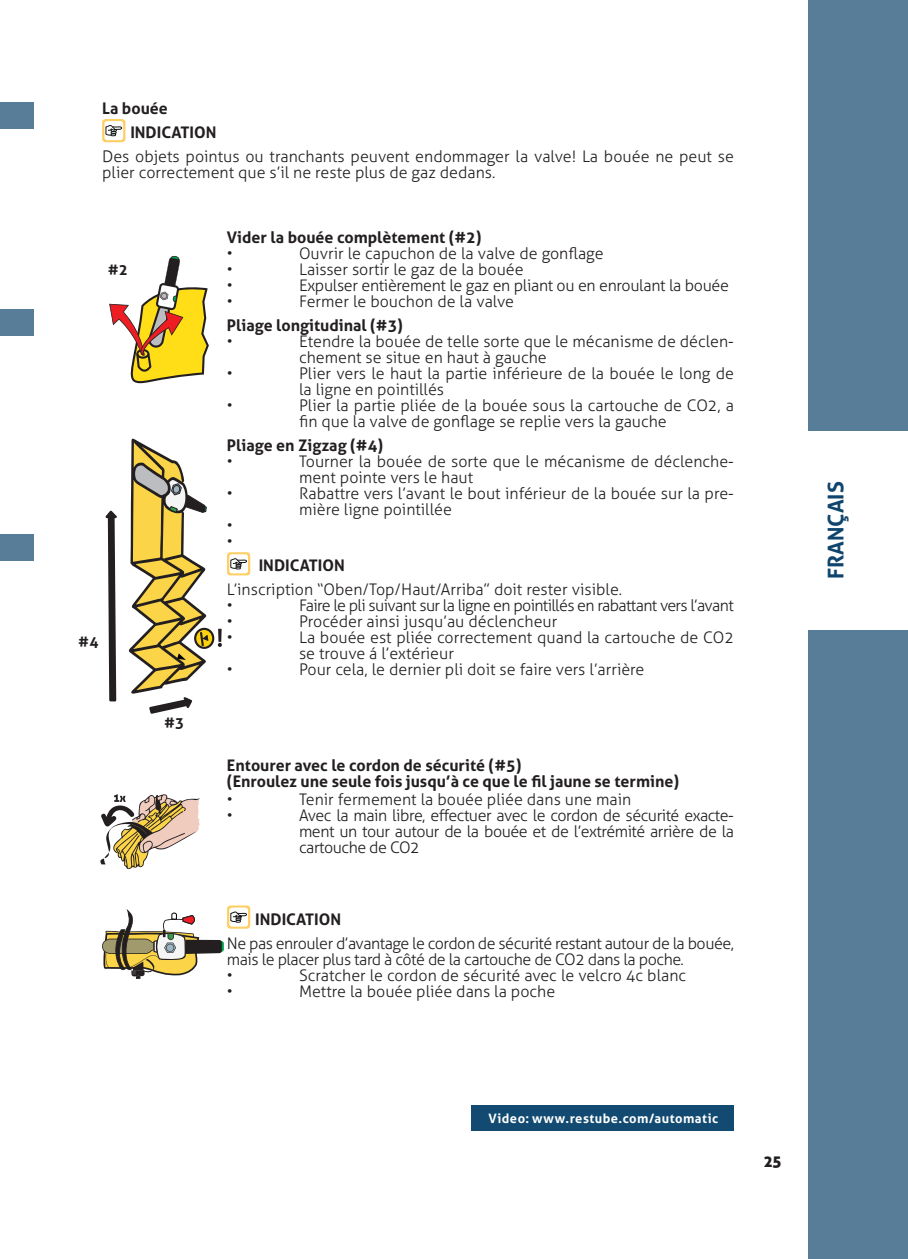
<style>
.page{position:relative;width:908px;height:1259px;background:#fff}
.page>*{position:absolute;margin:0;border:0;box-sizing:border-box;transform-origin:0 0}
.t1{font:700 21.6px "Aller";color:#0f456d}
.t2{font:300 16px/16px "Aller";color:#231f20}
.t3{font:700 16px/24px "Aller";color:#231f20}
.t4{font:300 16px/16px "Aller";letter-spacing:-.03em;color:#231f20}
.t5{font:300 16px "Aller";letter-spacing:-.04em;color:#231f20}
.t6{font:300 16px "Aller";letter-spacing:-.02em;color:#231f20}
.t7{font:16px "Aller Display";color:#231f20}
.t8{font:700 15.2px "Aller";color:#231f20}
.t9{font:700 12.8px "Aller";letter-spacing:.035em;color:#fff}
</style>
<div class="page">
<div style="left:808px;top:0;width:99px;height:1259px;background:#577d99"></div>
<svg style="left:102px;top:119px;width:23px;height:23px"></svg>
<svg style="left:104px;top:121px;width:19px;height:19px"></svg>
<div style="left:0;top:102px;width:34px;height:26px;background:#577d99"></div>
<div style="left:0;top:309px;width:34px;height:26px;background:#577d99"></div>
<div style="left:0;top:534px;width:34px;height:26px;background:#577d99"></div>
<div style="left:805px;top:431px;width:102px;height:198px;background:#fff"></div>
<div style="left:471px;top:1105px;width:262px;height:26px;background:#124a71"></div>
<svg style="left:227px;top:552px;width:23px;height:23px"></svg>
<svg style="left:229px;top:554px;width:19px;height:19px"></svg>
<svg style="left:227px;top:905px;width:23px;height:23px"></svg>
<svg style="left:229px;top:907px;width:19px;height:19px"></svg>
<svg style="left:109px;top:256px;width:100px;height:128px"></svg>
<svg style="left:100px;top:794px;width:100px;height:76px"></svg>
<svg style="left:105px;top:511px;width:12px;height:190px"></svg>
<svg style="left:129px;top:438px;width:93px;height:276px"></svg>
<div style="left:210px;top:941px;width:14px;height:10px;background:#00a54f;border-radius:2px"></div>
<svg style="left:102px;top:909px;width:120px;height:70px"></svg>
<p class="t3" style="left:130px;top:96px;width:87px;text-indent:-28px">La bouée<br>INDICATION</p>
<p class="t2" style="left:102px;top:148px;width:633px">Des objets pointus ou tranchants peuvent endommager la valve! La bouée ne peut se plier correctement que s’il ne reste plus de gaz dedans.</p>
<p class="t8" style="left:108px;top:260px;width:22px">#2</p>
<p class="t8" style="left:78px;top:632px;width:22px">#4</p>
<p class="t8" style="left:164px;top:713px;width:22px">#3</p>
<p class="t3" style="left:227px;top:225px;width:256px">Vider la bouée complètement (#2)</p>
<p class="t2" style="left:227px;top:245px;width:7px">•</p>
<p class="t2" style="left:299px;top:245px;width:306px">Ouvrir le capuchon de la valve de gonflage</p>
<p class="t2" style="left:227px;top:261px;width:7px">•</p>
<p class="t2" style="left:299px;top:261px;width:226px">Laisser sortir le gaz de la bouée</p>
<p class="t2" style="left:227px;top:277px;width:7px">•</p>
<p class="t6" style="left:299px;top:275px;width:431px">Expulser entièrement le gaz en pliant ou en enroulant la bouée</p>
<p class="t2" style="left:227px;top:293px;width:7px">•</p>
<p class="t2" style="left:299px;top:293px;width:216px">Fermer le bouchon de la valve</p>
<p class="t3" style="left:227px;top:313px;width:177px">Pliage longitudinal (#3)</p>
<p class="t2" style="left:227px;top:333px;width:7px">•</p>
<p class="t2" style="left:299px;top:333px;width:436px">Etendre la bouée de telle sorte que le mécanisme de déclen&shy;chement se situe en haut à gauche</p>
<p class="t2" style="left:227px;top:365px;width:7px">•</p>
<p class="t2" style="left:299px;top:365px;width:436px">Plier vers le haut la partie inférieure de la bouée le long de la ligne en pointillés</p>
<p class="t2" style="left:227px;top:397px;width:7px">•</p>
<p class="t2" style="left:299px;top:397px;width:436px">Plier la partie pliée de la bouée sous la cartouche de CO2, a fin que la valve de gonflage se replie vers la gauche</p>
<p class="t3" style="left:227px;top:433px;width:157px">Pliage en Zigzag (#4)</p>
<p class="t2" style="left:227px;top:453px;width:7px">•</p>
<p class="t2" style="left:299px;top:453px;width:436px">Tourner la bouée de sorte que le mécanisme de déclenche&shy;ment pointe vers le haut</p>
<p class="t2" style="left:227px;top:485px;width:7px">•</p>
<p class="t2" style="left:299px;top:485px;width:436px">Rabattre vers l’avant le bout inférieur de la bouée sur la pre&shy;mière ligne pointillée</p>
<p class="t2" style="left:227px;top:517px;width:7px">• •</p>
<p class="t3" style="left:258px;top:553px;width:87px">INDICATION</p>
<p class="t2" style="left:227px;top:581px;width:396px">L’inscription “Oben/Top/Haut/Arriba” doit rester visible. •</p>
<p class="t5" style="left:299px;top:595px;width:436px">Faire le pli suivant sur la ligne en pointillés en rabattant vers l’avant</p>
<p class="t2" style="left:227px;top:613px;width:7px">•</p>
<p class="t2" style="left:299px;top:613px;width:260px">Procéder ainsi jusqu’au déclencheur</p>
<p class="t2" style="left:227px;top:629px;width:7px">•</p>
<p class="t2" style="left:299px;top:629px;width:436px">La bouée est pliée correctement quand la cartouche de CO2 se trouve á l’extérieur</p>
<p class="t2" style="left:227px;top:661px;width:7px">•</p>
<p class="t2" style="left:299px;top:661px;width:347px">Pour cela, le dernier pli doit se faire vers l’arrière</p>
<p class="t3" style="left:227px;top:757px;width:453px;line-height:16px">Entourer avec le cordon de sécurité (#5)<br>(Enroulez une seule fois jusqu’à ce que le fil jaune se termine)</p>
<p class="t2" style="left:227px;top:791px;width:7px">•</p>
<p class="t2" style="left:299px;top:791px;width:333px">Tenir fermement la bouée pliée dans une main</p>
<p class="t2" style="left:227px;top:807px;width:7px">•</p>
<p class="t2" style="left:299px;top:807px;width:436px;text-align:justify">Avec la main libre, effectuer avec le cordon de sécurité exacte&shy;ment un tour autour de la bouée et de l’extrémité arrière de la cartouche de CO2</p>
<p class="t3" style="left:255px;top:907px;width:87px">INDICATION</p>
<p class="t4" style="left:227px;top:935px;width:508px">Ne pas enrouler d’avantage le cordon de sécurité restant autour de la bouée, mais le placer plus tard à côté de la cartouche de CO2 dans la poche.<br>•</p>
<p class="t2" style="left:299px;top:967px;width:388px">Scratcher le cordon de sécurité avec le velcro 4c blanc</p>
<p class="t2" style="left:227px;top:983px;width:7px">•</p>
<p class="t2" style="left:299px;top:983px;width:257px">Mettre la bouée pliée dans la poche</p>
<p class="t9" style="left:488px;top:1110px;width:231px">Video: www.restube.com/automatic</p>
<p class="t7" style="left:764px;top:1151px;width:19px">25</p>
<h1 class="t1" style="left:822px;top:579px;width:99px;rotate:-90deg">FRANÇAIS</h1>
</div>
